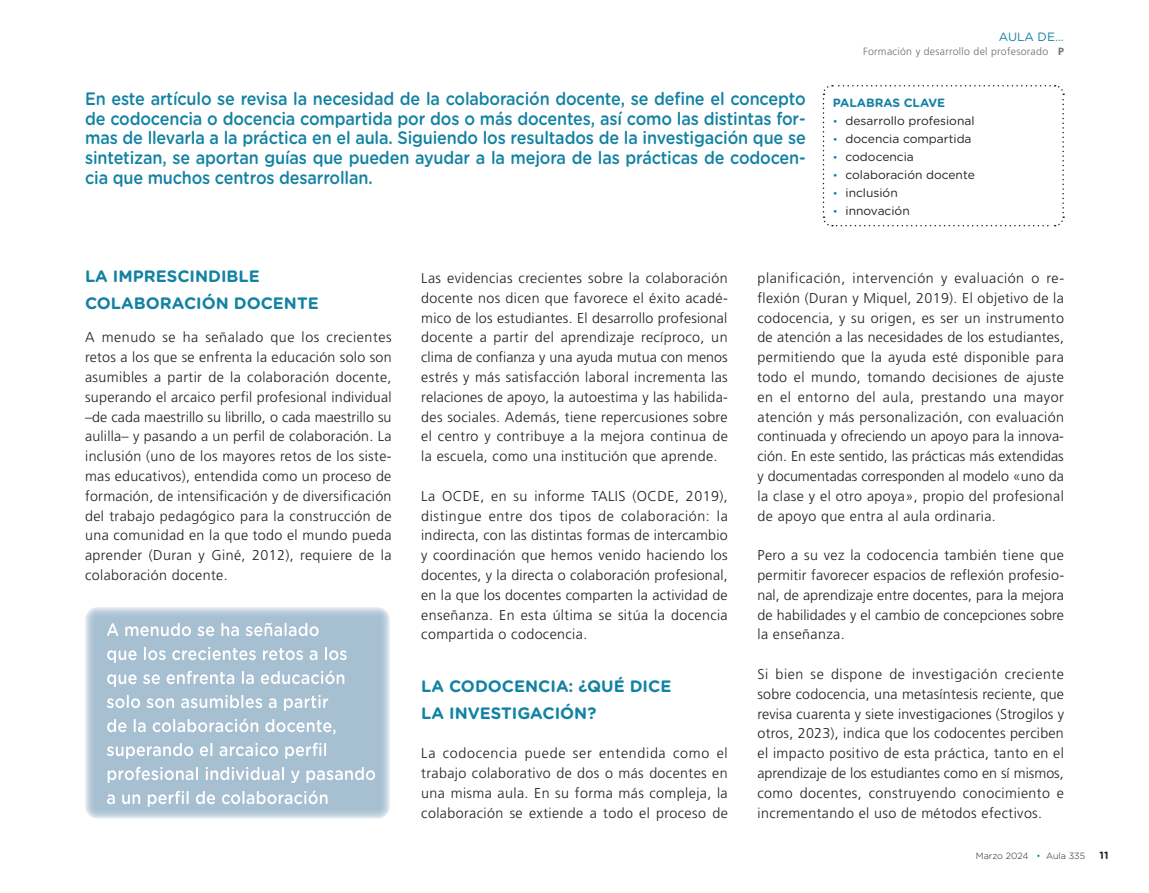
<style>
.page{position:relative;width:1149px;height:893px;background:#fff}
.page>*{position:absolute;margin:0;border:0;box-sizing:border-box;transform-origin:0 0}
.t1{font:500 18px/19.8px "Gotham Rounded";letter-spacing:-.01em;color:#1282a3;text-align:justify;scale:.9 1}
.t2{font:700 16.5px/27px "Gotham Rounded";color:#1282a3}
.t3{font:300 14.25px/19.8px "Frutiger LT Std";letter-spacing:.03em;color:#231f20;text-align:justify}
.t4{font:12px "Gotham Rounded";color:#231f20}
.t5{font:700 12px "Gotham Rounded";color:#1282a3}
.t6{font:12px "Gotham Rounded";color:#1282a3}
.t7{font:300 10.5px "Frutiger LT Std";letter-spacing:.03em;color:#6c6d70}
.t8{font:700 10.5px "Gotham Rounded";color:#231f20}
.t9{font:300 9px "Gotham Rounded";letter-spacing:-.005em;color:#231f20}
.s1{font-weight:700}
.s2{font-size:10.5px;color:#1282a3}
.s3{color:#1282a3}
</style>
<div class="page">
<svg style="left:822px;top:85px;width:242px;height:142px"></svg>
<img style="left:85px;top:607px;width:305px;height:211px">
<img style="left:107px;top:623px;width:212px;height:13px">
<img style="left:107px;top:647px;width:240px;height:16px">
<img style="left:107px;top:670px;width:238px;height:17px">
<img style="left:107px;top:695px;width:221px;height:16px">
<img style="left:107px;top:718px;width:229px;height:17px">
<img style="left:107px;top:743px;width:220px;height:16px">
<img style="left:108px;top:767px;width:268px;height:16px">
<img style="left:107px;top:790px;width:220px;height:17px">
<p class="t1" style="left:85px;top:88px;width:802px">En este artículo se revisa la necesidad de la colaboración docente, se define el concepto de codocencia o docencia compartida por dos o más docentes, así como las distintas for&shy;mas de llevarla a la práctica en el aula. Siguiendo los resultados de la investigación que se sintetizan, se aportan guías que pueden ayudar a la mejora de las prácticas de codocen&shy;cia que muchos centros desarrollan.</p>
<p class="t6" style="left:998px;top:28px;width:66px">AULA DE...</p>
<p class="t7" style="left:862px;top:45px;width:202px">Formación y desarrollo del profesorado <span class="s1">P</span></p>
<p class="t5" style="left:832px;top:93px;width:114px">PALABRAS CLAVE</p>
<p class="t4" style="left:832px;top:112px;width:143px"><span class="s2">•</span> desarrollo profesional</p>
<p class="t4" style="left:832px;top:130px;width:140px"><span class="s2">•</span> docencia compartida</p>
<p class="t4" style="left:832px;top:148px;width:83px"><span class="s2">•</span> codocencia</p>
<p class="t4" style="left:832px;top:166px;width:143px"><span class="s2">•</span> colaboración docente</p>
<p class="t4" style="left:832px;top:184px;width:66px"><span class="s2">•</span> inclusión</p>
<p class="t4" style="left:832px;top:202px;width:78px"><span class="s2">•</span> innovación</p>
<p class="t2" style="left:85px;top:262px;width:235px">LA IMPRESCINDIBLE<br>COLABORACIÓN DOCENTE</p>
<p class="t3" style="left:85px;top:328px;width:308px">A menudo se ha señalado que los crecientes retos a los que se enfrenta la educación solo son asumibles a partir de la colaboración docente, superando el arcaico perfil profesional individual –de cada maestrillo su librillo, o cada maestrillo su aulilla– y pasando a un perfil de colaboración. La inclusión (uno de los mayores retos de los siste&shy;mas educativos), entendida como un proceso de formación, de intensificación y de diversificación del trabajo pedagógico para la construcción de una comunidad en la que todo el mundo pueda aprender (Duran y Giné, 2012), requiere de la colaboración docente.</p>
<p class="t3" style="left:421px;top:268px;width:308px">Las evidencias crecientes sobre la colaboración docente nos dicen que favorece el éxito acadé&shy;mico de los estudiantes. El desarrollo profesional docente a partir del aprendizaje recíproco, un clima de confianza y una ayuda mutua con menos estrés y más satisfacción laboral incrementa las relaciones de apoyo, la autoestima y las habilida&shy;des sociales. Además, tiene repercusiones sobre el centro y contribuye a la mejora continua de la escuela, como una institución que aprende.</p>
<p class="t3" style="left:421px;top:486px;width:308px">La OCDE, en su informe TALIS (OCDE, 2019), distingue entre dos tipos de colaboración: la indirecta, con las distintas formas de intercambio y coordinación que hemos venido haciendo los docentes, y la directa o colaboración profesional, en la que los docentes comparten la actividad de enseñanza. En esta última se sitúa la docencia compartida o codocencia.</p>
<p class="t2" style="left:421px;top:672px;width:251px">LA CODOCENCIA: ¿QUÉ DICE<br>LA INVESTIGACIÓN?</p>
<p class="t3" style="left:421px;top:744px;width:308px">La codocencia puede ser entendida como el trabajo colaborativo de dos o más docentes en una misma aula. En su forma más compleja, la colaboración se extiende a todo el proceso de</p>
<p class="t3" style="left:757px;top:268px;width:308px">planificación, intervención y evaluación o re&shy;flexión (Duran y Miquel, 2019). El objetivo de la codocencia, y su origen, es ser un instrumento de atención a las necesidades de los estudiantes, permitiendo que la ayuda esté disponible para todo el mundo, tomando decisiones de ajuste en el entorno del aula, prestando una mayor atención y más personalización, con evaluación continuada y ofreciendo un apoyo para la innova&shy;ción. En este sentido, las prácticas más extendidas y documentadas corresponden al modelo «uno da la clase y el otro apoya», propio del profesional de apoyo que entra al aula ordinaria.</p>
<p class="t3" style="left:757px;top:546px;width:308px">Pero a su vez la codocencia también tiene que permitir favorecer espacios de reflexión profesio&shy;nal, de aprendizaje entre docentes, para la mejora de habilidades y el cambio de concepciones sobre la enseñanza.</p>
<p class="t3" style="left:757px;top:664px;width:308px">Si bien se dispone de investigación creciente sobre codocencia, una metasíntesis reciente, que revisa cuarenta y siete investigaciones (Strogilos y otros, 2023), indica que los codocentes perciben el impacto positivo de esta práctica, tanto en el aprendizaje de los estudiantes como en sí mismos, como docentes, construyendo conocimiento e incrementando el uso de métodos efectivos.</p>
<p class="t9" style="left:975px;top:850px;width:111px">Marzo 2024 <span class="s3">•</span> Aula 335</p>
<p class="t8" style="left:1099px;top:847px;width:10px">11</p>
</div>
